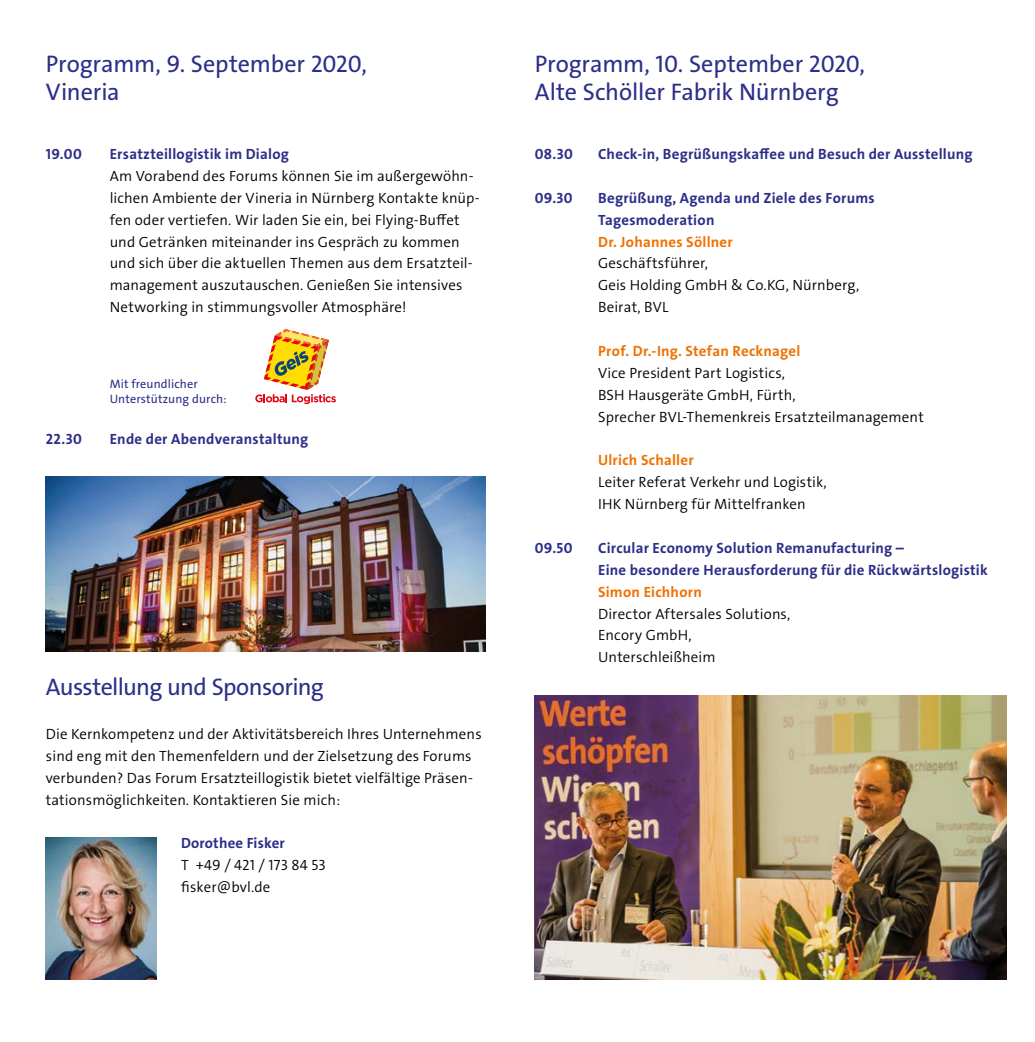
<style>
.page{position:relative;width:1035px;height:1042px;background:#fff}
.page>*{position:absolute;margin:0;border:0;box-sizing:border-box;transform-origin:0 0}
.t1{font:24.15px/28px "The Sans LP5 Plain";letter-spacing:-.01em;color:#2c2f88}
.t2{font:24.15px "The Sans LP5 Plain";letter-spacing:-.03em;color:#2c2f88}
.t3{font:14.88px/21.9px "The Sans LP4 Se Lig";letter-spacing:.01em;color:#000}
.t4{font:14.88px/21.9px "The Sans LP7 Bld";letter-spacing:.015em;color:#2c2f88}
.t5{font:12.25px/14.7px "The Sans LP5 Plain";letter-spacing:.01em;color:#2c2f88}
.s1{font-family:"The Sans LP7 Bld";color:#2c2f88}
.s2{font-family:"The Sans LP7 Bld";color:#ee7203}
.s3{color:#ee7203}
.s4{font-family:"The Sans LP4 Se Lig";color:#000}
</style>
<div class="page">
<svg style="left:255px;top:329px;width:81px;height:75px"></svg>
<img style="left:46px;top:476px;width:439px;height:175px">
<img style="left:535px;top:695px;width:471px;height:284px">
<img style="left:46px;top:837px;width:110px;height:142px">
<p class="t1" style="left:46px;top:50px;width:322px">Programm, 9. September 2020,<br>Vineria</p>
<p class="t4" style="left:46px;top:143px;width:37px">19.00</p>
<p class="t4" style="left:46px;top:428px;width:37px">22.30</p>
<p class="t3" style="left:110px;top:143px;width:371px"><span class="s1">Ersatzteillogistik im Dialog<br></span>Am Vorabend des Forums können Sie im außergewöhn&shy;lichen Ambiente der Vineria in Nürnberg Kontakte knüp&shy;fen oder vertiefen. Wir laden Sie ein, bei Flying-Buffet und Getränken miteinander ins Gespräch zu kommen und sich über die aktuellen Themen aus dem Ersatzteil&shy;management auszutauschen. Genießen Sie intensives Networking in stimmungsvoller Atmosphäre!</p>
<p class="t5" style="left:110px;top:376px;width:119px">Mit freundlicher<br>Unterstützung durch:</p>
<p class="t4" style="left:110px;top:428px;width:200px">Ende der Abendveranstaltung</p>
<p class="t2" style="left:46px;top:671px;width:279px">Ausstellung und Sponsoring</p>
<p class="t3" style="left:46px;top:723px;width:437px">Die Kernkompetenz und der Aktivitätsbereich Ihres Unternehmens sind eng mit den Themenfeldern und der Zielsetzung des Forums verbunden? Das Forum Ersatzteillogistik bietet vielfältige Präsen&shy;tationsmöglichkeiten. Kontaktieren Sie mich:</p>
<p class="t3" style="left:181px;top:832px;width:146px"><span class="s1">Dorothee Fisker<br></span>T +49 / 421 / 173 84 53 fisker@bvl.de</p>
<p class="t1" style="left:535px;top:50px;width:331px">Programm, 10. September 2020,<br>Alte Schöller Fabrik Nürnberg</p>
<p class="t4" style="left:535px;top:143px;width:40px">08.30</p>
<p class="t4" style="left:535px;top:187px;width:39px">09.30</p>
<p class="t4" style="left:535px;top:537px;width:39px">09.50</p>
<p class="t4" style="left:598px;top:143px;width:376px">Check-in, Begrüßungskaffee und Besuch der Ausstellung</p>
<p class="t3" style="left:598px;top:187px;width:278px"><span class="s1">Begrüßung, Agenda und Ziele des Forums<br>Tagesmoderation<br></span><span class="s2">Dr. Johannes Söllner<br></span>Geschäftsführer,<br>Geis Holding GmbH &amp; Co.KG, Nürnberg,<br>Beirat, BVL</p>
<p class="t3" style="left:598px;top:340px;width:327px"><span class="s2">Prof. Dr.-Ing. Stefan Recknagel<br></span>Vice President Part Logistics,<br>BSH Hausgeräte GmbH, Fürth,<br>Sprecher BVL-Themenkreis Ersatzteilmanagement</p>
<p class="t3" style="left:598px;top:449px;width:230px"><span class="s2">Ulrich Schaller<br></span>Leiter Referat Verkehr und Logistik,<br>IHK Nürnberg für Mittelfranken</p>
<p class="t4" style="left:598px;top:537px;width:391px">Circular Economy Solution Remanufacturing –<br>Eine besondere Herausforderung für die Rückwärtslogistik<br><span class="s3">Simon Eichhorn<br></span><span class="s4">Director Aftersales Solutions,<br>Encory GmbH,<br>Unterschleißheim</span></p>
</div>
